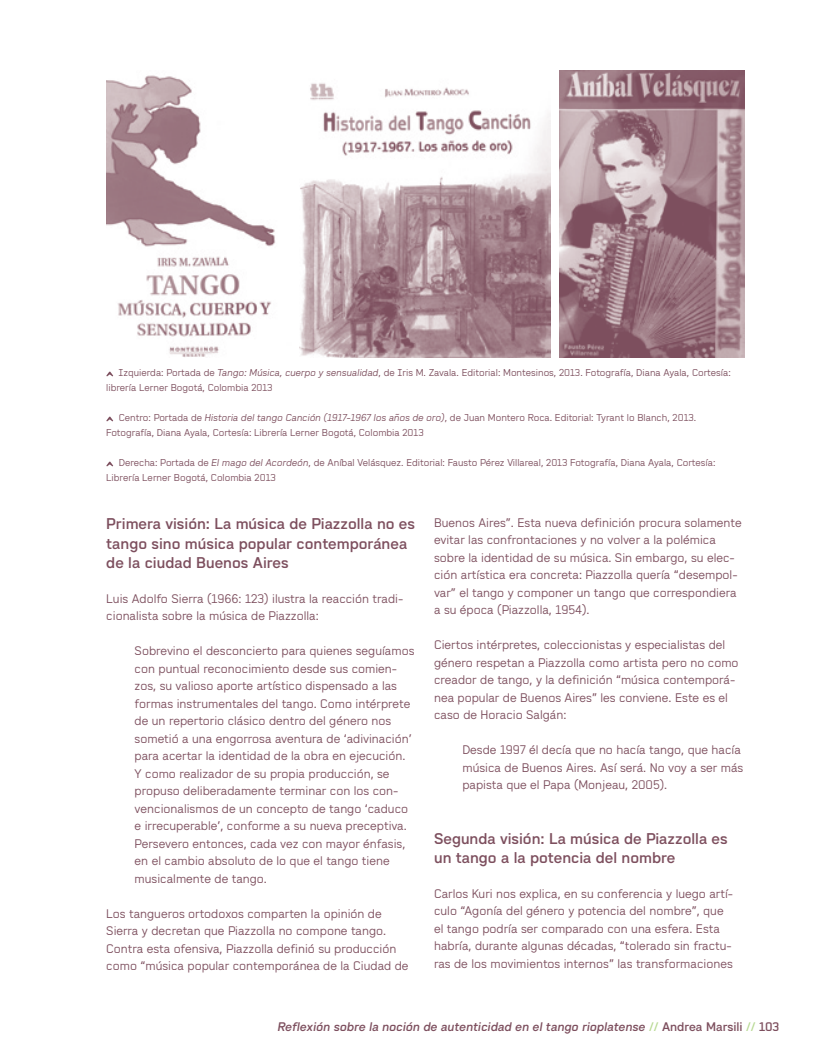
<style>
.page{position:relative;width:815px;height:1063px;background:#fff}
.page>*{position:absolute;margin:0;border:0;box-sizing:border-box;transform-origin:0 0}
.t1{font:500 15.62px/19.4px "Wedding Sans";color:#7d4f5e}
.t2{font:12.5px/17.5px "Wedding Sans";color:#7d4f5e}
.t3{font:italic 500 12.5px "Wedding Sans";color:#7d4f5e}
.t4{font:10px/15px "Wedding Sans";color:#7d4f5e}
.s1{font-style:italic}
.s2{font-style:normal;color:#b8d993}
.s3{font-style:normal}
</style>
<div class="page">
<img style="left:106px;top:75px;width:170px;height:282px">
<img style="left:299px;top:83px;width:252px;height:275px">
<img style="left:559px;top:71px;width:185px;height:287px">
<svg style="left:106px;top:372px;width:7px;height:4px"></svg>
<svg style="left:106px;top:417px;width:7px;height:4px"></svg>
<svg style="left:106px;top:462px;width:7px;height:4px"></svg>
<p class="t4" style="left:106px;top:365px;width:626px;text-indent:12px">Izquierda: Portada de <span class="s1">Tango: Música, cuerpo y sensualidad</span>, de Iris M. Zavala. Editorial: Montesinos, 2013. Fotografía, Diana Ayala, Cortesía: librería Lerner Bogotá, Colombia 2013</p>
<p class="t4" style="left:106px;top:410px;width:592px;text-indent:12px">Centro: Portada de <span class="s1">Historia del tango Canción (1917-1967 los años de oro)</span>, de Juan Montero Roca. Editorial: Tyrant lo Blanch, 2013.<br>Fotografía, Diana Ayala, Cortesía: Librería Lerner Bogotá, Colombia 2013</p>
<p class="t4" style="left:106px;top:455px;width:611px;text-indent:12px">Derecha: Portada de <span class="s1">El mago del Acordeón</span>, de Aníbal Velásquez. Editorial: Fausto Pérez Villareal, 2013 Fotografía, Diana Ayala, Cortesía:<br>Librería Lerner Bogotá, Colombia 2013</p>
<p class="t1" style="left:106px;top:514px;width:310px">Primera visión: La música de Piazzolla no es tango sino música popular contemporánea de la ciudad Buenos Aires</p>
<p class="t2" style="left:106px;top:590px;width:298px">Luis Adolfo Sierra (1966: 123) ilustra la reacción tradi&shy;cionalista sobre la música de Piazzolla:</p>
<p class="t2" style="left:135px;top:642px;width:281px">Sobrevino el desconcierto para quienes seguíamos con puntual reconocimiento desde sus comien&shy;zos, su valioso aporte artístico dispensado a las formas instrumentales del tango. Como intérprete de un repertorio clásico dentro del género nos sometió a una engorrosa aventura de ‘adivinación’ para acertar la identidad de la obra en ejecución.<br>Y como realizador de su propia producción, se propuso deliberadamente terminar con los con&shy;vencionalismos de un concepto de tango ‘caduco e irrecuperable’, conforme a su nueva preceptiva.<br>Persevero entonces, cada vez con mayor énfasis, en el cambio absoluto de lo que el tango tiene musicalmente de tango.</p>
<p class="t2" style="left:106px;top:905px;width:304px">Los tangueros ortodoxos comparten la opinión de Sierra y decretan que Piazzolla no compone tango.<br>Contra esta ofensiva, Piazzolla definió su producción como “música popular contemporánea de la Ciudad de</p>
<p class="t2" style="left:434px;top:514px;width:309px">Buenos Aires”. Esta nueva definición procura solamente evitar las confrontaciones y no volver a la polémica sobre la identidad de su música. Sin embargo, su elec&shy;ción artística era concreta: Piazzolla quería “desempol&shy;var” el tango y componer un tango que correspondiera a su época (Piazzolla, 1954).</p>
<p class="t2" style="left:434px;top:636px;width:306px">Ciertos intérpretes, coleccionistas y especialistas del género respetan a Piazzolla como artista pero no como creador de tango, y la definición “música contemporá&shy;nea popular de Buenos Aires” les conviene. Este es el caso de Horacio Salgán:</p>
<p class="t2" style="left:462px;top:741px;width:282px">Desde 1997 él decía que no hacía tango, que hacía música de Buenos Aires. Así será. No voy a ser más papista que el Papa (Monjeau, 2005).</p>
<p class="t1" style="left:434px;top:828px;width:295px">Segunda visión: La música de Piazzolla es un tango a la potencia del nombre</p>
<p class="t2" style="left:434px;top:885px;width:301px">Carlos Kuri nos explica, en su conferencia y luego artí&shy;culo “Agonía del género y potencia del nombre”, que el tango podría ser comparado con una esfera. Esta habría, durante algunas décadas, “tolerado sin fractu&shy;ras de los movimientos internos” las transformaciones</p>
<p class="t3" style="left:278px;top:1020px;width:503px">Reflexión sobre la noción de autenticidad en el tango rioplatense <span class="s2">//</span> <span class="s3">Andrea Marsili</span> <span class="s2">//</span> <span class="s3">103</span></p>
</div>
